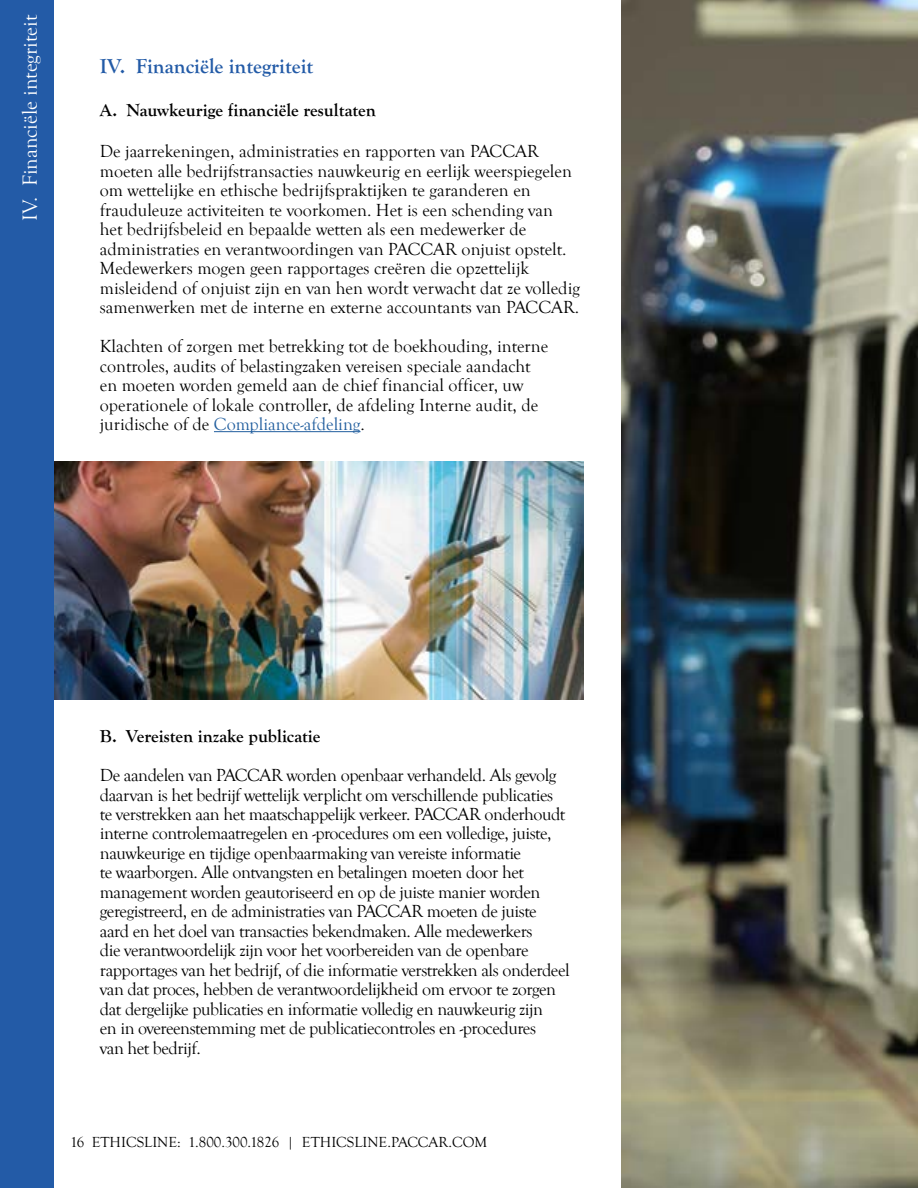
<style>
.page{position:relative;width:918px;height:1188px;background:#fff}
.page>*{position:absolute;margin:0;border:0;box-sizing:border-box;transform-origin:0 0}
.t1{font:21px "Goudy Old Style T";color:#fff}
.t2{font:700 21px "Goudy Old Style T";color:#235ba7}
.t3{font:18px/19.5px "Goudy Old Style T";letter-spacing:-.025em;color:#000}
.t4{font:18px/19.5px "Goudy Old Style T";color:#000}
.t5{font:700 18px "Goudy Old Style T";color:#000}
.t6{font:15px "Goudy Old Style T";color:#000}
.s1{color:#215e9e}
</style>
<div class="page">
<img style="left:54px;top:462px;width:529px;height:237px">
<img style="left:621px;top:0;width:297px;height:1188px">
<div style="left:0;top:0;width:54px;height:1188px;background:#235ba7"></div>
<hr style="left:214px;top:431px;width:147px;height:1px;background:#215e9e">
<p class="t1" style="left:19px;top:221px;width:208px;rotate:-90deg">IV. Financiële integriteit</p>
<p class="t2" style="left:100px;top:54px;width:215px">IV. Financiële integriteit</p>
<p class="t5" style="left:100px;top:100px;width:278px">A. Nauwkeurige financiële resultaten</p>
<p class="t4" style="left:100px;top:142px;width:482px">De jaarrekeningen, administraties en rapporten van PACCAR moeten alle bedrijfstransacties nauwkeurig en eerlijk weerspiegelen om wettelijke en ethische bedrijfspraktijken te garanderen en frauduleuze activiteiten te voorkomen. Het is een schending van het bedrijfsbeleid en bepaalde wetten als een medewerker de administraties en verantwoordingen van PACCAR onjuist opstelt.<br>Medewerkers mogen geen rapportages creëren die opzettelijk misleidend of onjuist zijn en van hen wordt verwacht dat ze volledig samenwerken met de interne en externe accountants van PACCAR.</p>
<p class="t4" style="left:100px;top:337px;width:450px">Klachten of zorgen met betrekking tot de boekhouding, interne controles, audits of belastingzaken vereisen speciale aandacht en moeten worden gemeld aan de chief financial officer, uw operationele of lokale controller, de afdeling Interne audit, de juridische of de <span class="s1">Compliance-afdeling</span>.</p>
<p class="t5" style="left:100px;top:726px;width:222px">B. Vereisten inzake publicatie</p>
<p class="t3" style="left:100px;top:766px;width:471px">De aandelen van PACCAR worden openbaar verhandeld. Als gevolg daarvan is het bedrijf wettelijk verplicht om verschillende publicaties te verstrekken aan het maatschappelijk verkeer. PACCAR onderhoudt interne controlemaatregelen en -procedures om een volledige, juiste, nauwkeurige en tijdige openbaarmaking van vereiste informatie<br>te waarborgen. Alle ontvangsten en betalingen moeten door het management worden geautoriseerd en op de juiste manier worden geregistreerd, en de administraties van PACCAR moeten de juiste aard en het doel van transacties bekendmaken. Alle medewerkers<br>die verantwoordelijk zijn voor het voorbereiden van de openbare rapportages van het bedrijf, of die informatie verstrekken als onderdeel van dat proces, hebben de verantwoordelijkheid om ervoor te zorgen dat dergelijke publicaties en informatie volledig en nauwkeurig zijn<br>en in overeenstemming met de publicatiecontroles en -procedures<br>van het bedrijf.</p>
<p class="t6" style="left:70px;top:1134px;width:419px">16 ETHICSLINE: 1.800.300.1826 | ETHICSLINE.PACCAR.COM</p>
</div>
